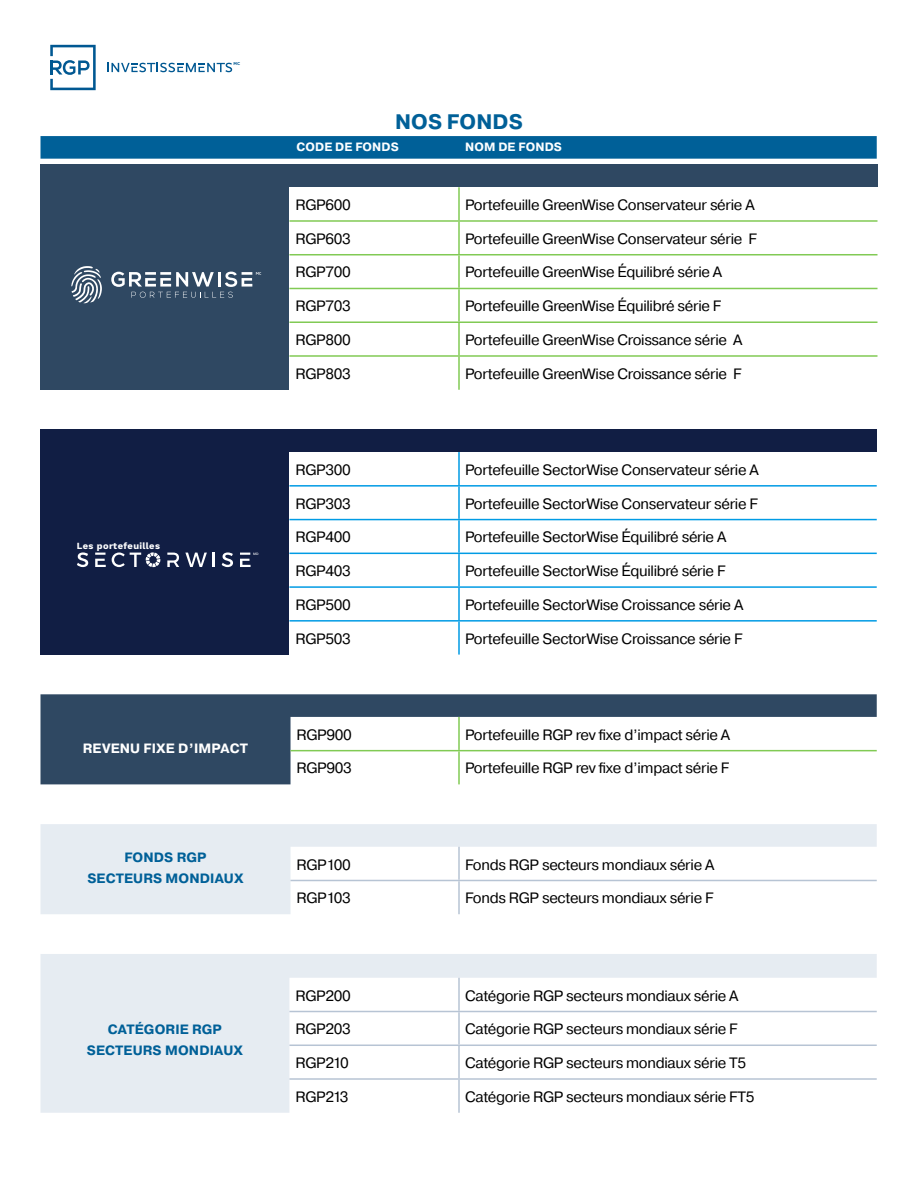
<style>
.page{position:relative;width:918px;height:1188px;background:#fff}
.page>*{position:absolute;margin:0;border:0;box-sizing:border-box;transform-origin:0 0}
.t1{font:700 21px "Pragmatica";letter-spacing:.01em;color:#006098}
.t2{font:15px "Pragmatica";letter-spacing:-.02em;color:#000}
.t3{font:700 13.5px/21px "Pragmatica";letter-spacing:.01em;color:#006098;text-align:center}
.t4{font:700 13.5px "Pragmatica";letter-spacing:.01em;color:#fff}
.t5{font:700 12px "Pragmatica";letter-spacing:.01em;color:#fcfeff}
.t6{font:700 9.3px "Work Sans";letter-spacing:.04em;color:#fff}
.t7{font:700 4.2px "Gotham";color:#005892}
.t8{font:500 3.45px "Work Sans";color:#fff}
</style>
<div class="page">
<svg style="left:40px;top:136px;width:837px;height:23px;background:#046299"></svg>
<div style="left:40px;top:165px;width:249px;height:225px;background:#2f4862"></div>
<div style="left:289px;top:165px;width:589px;height:22px;background:#2f4862"></div>
<hr style="left:458px;top:187px;width:2px;height:33px;background:#81ca54">
<hr style="left:289px;top:220px;width:170px;height:2px;background:#81ca54">
<hr style="left:459px;top:220px;width:419px;height:2px;background:#81ca54">
<hr style="left:458px;top:222px;width:2px;height:32px;background:#81ca54">
<hr style="left:289px;top:254px;width:170px;height:1px;background:#81ca54">
<hr style="left:459px;top:254px;width:419px;height:1px;background:#81ca54">
<hr style="left:458px;top:255px;width:2px;height:33px;background:#81ca54">
<hr style="left:289px;top:288px;width:170px;height:1px;background:#81ca54">
<hr style="left:459px;top:288px;width:419px;height:1px;background:#81ca54">
<hr style="left:458px;top:289px;width:2px;height:32px;background:#81ca54">
<hr style="left:289px;top:321px;width:170px;height:2px;background:#81ca54">
<hr style="left:459px;top:321px;width:419px;height:2px;background:#81ca54">
<hr style="left:458px;top:323px;width:2px;height:32px;background:#81ca54">
<hr style="left:289px;top:355px;width:170px;height:2px;background:#81ca54">
<hr style="left:459px;top:355px;width:419px;height:2px;background:#81ca54">
<hr style="left:458px;top:357px;width:2px;height:33px;background:#81ca54">
<div style="left:40px;top:429px;width:249px;height:226px;background:#111e44"></div>
<div style="left:289px;top:429px;width:588px;height:23px;background:#111e44"></div>
<hr style="left:458px;top:452px;width:2px;height:33px;background:#009be4">
<hr style="left:289px;top:485px;width:170px;height:2px;background:#009be4">
<hr style="left:459px;top:485px;width:418px;height:2px;background:#009be4">
<hr style="left:458px;top:487px;width:2px;height:32px;background:#009be4">
<hr style="left:289px;top:519px;width:170px;height:1px;background:#009be4">
<hr style="left:459px;top:519px;width:418px;height:1px;background:#009be4">
<hr style="left:458px;top:520px;width:2px;height:33px;background:#009be4">
<hr style="left:289px;top:553px;width:170px;height:1px;background:#009be4">
<hr style="left:459px;top:553px;width:418px;height:1px;background:#009be4">
<hr style="left:458px;top:554px;width:2px;height:32px;background:#009be4">
<hr style="left:289px;top:586px;width:170px;height:2px;background:#009be4">
<hr style="left:459px;top:586px;width:418px;height:2px;background:#009be4">
<hr style="left:458px;top:588px;width:2px;height:32px;background:#009be4">
<hr style="left:289px;top:620px;width:170px;height:2px;background:#009be4">
<hr style="left:459px;top:620px;width:418px;height:2px;background:#009be4">
<hr style="left:458px;top:622px;width:2px;height:33px;background:#009be4">
<svg style="left:40px;top:694px;width:837px;height:90px"></svg>
<hr style="left:458px;top:717px;width:2px;height:33px;background:#81ca54">
<hr style="left:459px;top:750px;width:418px;height:1px;background:#81ca54">
<hr style="left:291px;top:750px;width:168px;height:1px;background:#81ca54">
<hr style="left:458px;top:751px;width:2px;height:33px;background:#81ca54">
<svg style="left:40px;top:824px;width:837px;height:90px"></svg>
<hr style="left:458px;top:847px;width:2px;height:33px;background:#b7c4d4">
<hr style="left:291px;top:880px;width:168px;height:1px;background:#b7c4d4">
<hr style="left:459px;top:880px;width:418px;height:1px;background:#b7c4d4">
<hr style="left:458px;top:881px;width:2px;height:33px;background:#b7c4d4">
<svg style="left:40px;top:954px;width:837px;height:159px"></svg>
<hr style="left:458px;top:978px;width:2px;height:33px;background:#b7c4d4">
<hr style="left:289px;top:1011px;width:170px;height:1px;background:#b7c4d4">
<hr style="left:459px;top:1011px;width:418px;height:1px;background:#b7c4d4">
<hr style="left:458px;top:1012px;width:2px;height:33px;background:#b7c4d4">
<hr style="left:289px;top:1045px;width:170px;height:1px;background:#b7c4d4">
<hr style="left:459px;top:1045px;width:418px;height:1px;background:#b7c4d4">
<hr style="left:458px;top:1046px;width:2px;height:32px;background:#b7c4d4">
<hr style="left:289px;top:1078px;width:170px;height:2px;background:#b7c4d4">
<hr style="left:459px;top:1078px;width:418px;height:2px;background:#b7c4d4">
<hr style="left:458px;top:1080px;width:2px;height:33px;background:#b7c4d4">
<svg style="left:107px;top:63px;width:125px;height:9px"></svg>
<svg style="left:50px;top:45px;width:46px;height:45px"></svg>
<svg style="left:77px;top:552px;width:11px;height:15px"></svg>
<svg style="left:95px;top:553px;width:11px;height:14px"></svg>
<svg style="left:167px;top:553px;width:12px;height:14px"></svg>
<svg style="left:240px;top:553px;width:11px;height:14px"></svg>
<svg style="left:185px;top:553px;width:22px;height:14px"></svg>
<svg style="left:213px;top:553px;width:2px;height:14px"></svg>
<svg style="left:222px;top:552px;width:11px;height:15px"></svg>
<svg style="left:112px;top:552px;width:48px;height:15px"></svg>
<svg style="left:71px;top:266px;width:31px;height:37px"></svg>
<svg style="left:111px;top:272px;width:150px;height:26px"></svg>
<p class="t7" style="left:234px;top:61px;width:8px">MC</p>
<p class="t6" style="left:77px;top:540px;width:85px">Les portefeuilles</p>
<p class="t8" style="left:253px;top:552px;width:7px">MD</p>
<p class="t4" style="left:83px;top:740px;width:167px">REVENU FIXE D’IMPACT</p>
<h1 class="t1" style="left:395px;top:109px;width:129px">NOS FONDS</h1>
<p class="t5" style="left:297px;top:140px;width:104px">CODE DE FONDS</p>
<p class="t5" style="left:465px;top:140px;width:98px">NOM DE FONDS</p>
<p class="t2" style="left:295px;top:196px;width:57px">RGP600</p>
<p class="t2" style="left:465px;top:196px;width:291px">Portefeuille GreenWise Conservateur série A</p>
<p class="t2" style="left:295px;top:229px;width:57px">RGP603</p>
<p class="t2" style="left:465px;top:229px;width:294px">Portefeuille GreenWise Conservateur série F</p>
<p class="t2" style="left:295px;top:263px;width:57px">RGP700</p>
<p class="t2" style="left:465px;top:263px;width:259px">Portefeuille GreenWise Équilibré série A</p>
<p class="t2" style="left:295px;top:297px;width:57px">RGP703</p>
<p class="t2" style="left:465px;top:297px;width:258px">Portefeuille GreenWise Équilibré série F</p>
<p class="t2" style="left:295px;top:331px;width:57px">RGP800</p>
<p class="t2" style="left:465px;top:331px;width:279px">Portefeuille GreenWise Croissance série A</p>
<p class="t2" style="left:295px;top:364px;width:57px">RGP803</p>
<p class="t2" style="left:465px;top:364px;width:278px">Portefeuille GreenWise Croissance série F</p>
<p class="t2" style="left:295px;top:460px;width:57px">RGP300</p>
<p class="t2" style="left:465px;top:460px;width:295px">Portefeuille SectorWise Conservateur série A</p>
<p class="t2" style="left:295px;top:494px;width:57px">RGP303</p>
<p class="t2" style="left:465px;top:494px;width:295px">Portefeuille SectorWise Conservateur série F</p>
<p class="t2" style="left:295px;top:528px;width:57px">RGP400</p>
<p class="t2" style="left:465px;top:528px;width:263px">Portefeuille SectorWise Équilibré série A</p>
<p class="t2" style="left:295px;top:562px;width:57px">RGP403</p>
<p class="t2" style="left:465px;top:562px;width:262px">Portefeuille SectorWise Équilibré série F</p>
<p class="t2" style="left:295px;top:595px;width:57px">RGP500</p>
<p class="t2" style="left:465px;top:595px;width:280px">Portefeuille SectorWise Croissance série A</p>
<p class="t2" style="left:295px;top:629px;width:57px">RGP503</p>
<p class="t2" style="left:465px;top:629px;width:279px">Portefeuille SectorWise Croissance série F</p>
<p class="t2" style="left:297px;top:725px;width:57px">RGP900</p>
<p class="t2" style="left:465px;top:725px;width:267px">Portefeuille RGP rev fixe d’impact série A</p>
<p class="t2" style="left:297px;top:759px;width:57px">RGP903</p>
<p class="t2" style="left:465px;top:759px;width:266px">Portefeuille RGP rev fixe d’impact série F</p>
<p class="t3" style="left:87px;top:847px;width:158px">FONDS RGP<br>SECTEURS MONDIAUX</p>
<p class="t2" style="left:297px;top:855px;width:56px">RGP100</p>
<p class="t2" style="left:465px;top:855px;width:251px">Fonds RGP secteurs mondiaux série A</p>
<p class="t2" style="left:297px;top:889px;width:56px">RGP103</p>
<p class="t2" style="left:465px;top:889px;width:250px">Fonds RGP secteurs mondiaux série F</p>
<p class="t3" style="left:87px;top:1019px;width:158px">CATÉGORIE RGP<br>SECTEURS MONDIAUX</p>
<p class="t2" style="left:295px;top:986px;width:57px">RGP200</p>
<p class="t2" style="left:465px;top:986px;width:275px">Catégorie RGP secteurs mondiaux série A</p>
<p class="t2" style="left:295px;top:1020px;width:57px">RGP203</p>
<p class="t2" style="left:465px;top:1020px;width:274px">Catégorie RGP secteurs mondiaux série F</p>
<p class="t2" style="left:295px;top:1054px;width:55px">RGP210</p>
<p class="t2" style="left:465px;top:1054px;width:283px">Catégorie RGP secteurs mondiaux série T5</p>
<p class="t2" style="left:295px;top:1087px;width:54px">RGP213</p>
<p class="t2" style="left:465px;top:1087px;width:291px">Catégorie RGP secteurs mondiaux série FT5</p>
</div>
